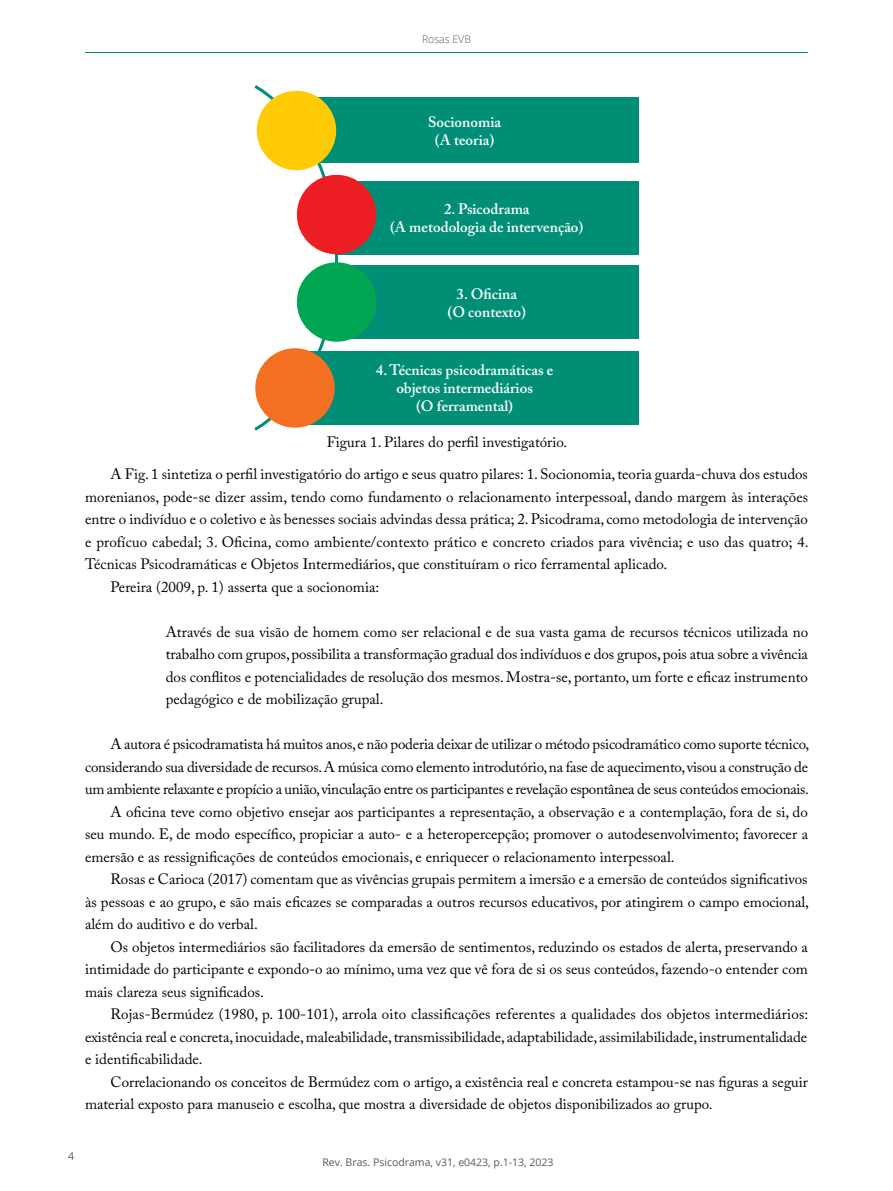
<style>
.page{position:relative;width:893px;height:1191px;background:#fff}
.page>*{position:absolute;margin:0;border:0;box-sizing:border-box;transform-origin:0 0}
.t1{font:15px/22.5px "Adobe Caslon Pro";color:#000}
.t2{font:600 15px/18px "Adobe Caslon Pro";color:#fff;text-align:center}
.t3{font:15px "Adobe Caslon Pro";letter-spacing:-.02em;color:#000}
.t4{font:10.5px "Open Sans";color:#58595b}
.t5{font:300 10.5px "Open Sans";color:#58595b}
.t6{font:300 10.5px "Open Sans";color:#000}
</style>
<div class="page">
<hr style="left:85px;top:52px;width:723px;height:1px;background:#008e77">
<svg style="left:254px;top:85px;width:85px;height:346px"></svg>
<div style="left:291px;top:97px;width:348px;height:66px;background:#008e77"></div>
<div style="left:291px;top:351px;width:348px;height:74px;background:#008e77"></div>
<div style="left:335px;top:265px;width:304px;height:74px;background:#008e77"></div>
<div style="left:335px;top:181px;width:304px;height:74px;background:#008e77"></div>
<div style="left:257px;top:91px;width:79px;height:79px;background:#ffcb05;border-radius:50%"></div>
<div style="left:297px;top:175px;width:79px;height:79px;background:#ed1d24;border-radius:50%"></div>
<div style="left:297px;top:262px;width:79px;height:80px;background:#00a651;border-radius:50%"></div>
<div style="left:255px;top:348px;width:80px;height:79px;background:#f36f21;border-radius:50%"></div>
<p class="t5" style="left:422px;top:32px;width:50px">Rosas EVB</p>
<p class="t2" style="left:428px;top:113px;width:75px">Socionomia (A teoria)</p>
<p class="t2" style="left:390px;top:200px;width:195px">2. Psicodrama<br>(A metodologia de intervenção)</p>
<p class="t2" style="left:447px;top:284px;width:80px">3. Oficina (O contexto)</p>
<p class="t2" style="left:376px;top:361px;width:179px">4. Técnicas psicodramáticas e objetos intermediários<br>(O ferramental)</p>
<p class="t1" style="left:111px;top:426px;width:699px;line-height:31.8px;text-indent:216px">Figura 1. Pilares do perfil investigatório.<br>A Fig. 1 sintetiza o perfil investigatório do artigo e seus quatro pilares: 1. Socionomia, teoria guarda-chuva dos estudos</p>
<p class="t1" style="left:85px;top:485px;width:725px">morenianos, pode-se dizer assim, tendo como fundamento o relacionamento interpessoal, dando margem às interações</p>
<p class="t1" style="left:85px;top:507px;width:724px">entre o indivíduo e o coletivo e às benesses sociais advindas dessa prática; 2. Psicodrama, como metodologia de intervenção</p>
<p class="t1" style="left:85px;top:530px;width:725px">e profícuo cabedal; 3. Oficina, como ambiente/contexto prático e concreto criados para vivência; e uso das quatro; 4.</p>
<p class="t1" style="left:85px;top:552px;width:584px">Técnicas Psicodramáticas e Objetos Intermediários, que constituíram o rico ferramental aplicado.</p>
<p class="t1" style="left:111px;top:575px;width:270px">Pereira (2009, p. 1) asserta que a socionomia:</p>
<p class="t1" style="left:166px;top:620px;width:644px;text-align:justify">Através de sua visão de homem como ser relacional e de sua vasta gama de recursos técnicos utilizada no trabalho com grupos, possibilita a transformação gradual dos indivíduos e dos grupos, pois atua sobre a vivência dos conflitos e potencialidades de resolução dos mesmos. Mostra-se, portanto, um forte e eficaz instrumento pedagógico e de mobilização grupal.</p>
<p class="t1" style="left:111px;top:732px;width:700px">A autora é psicodramatista há muitos anos, e não poderia deixar de utilizar o método psicodramático como suporte técnico,</p>
<p class="t1" style="left:85px;top:755px;width:725px">considerando sua diversidade de recursos. A música como elemento introdutório, na fase de aquecimento, visou a construção de</p>
<p class="t3" style="left:85px;top:780px;width:725px">um ambiente relaxante e propício a união, vinculação entre os participantes e revelação espontânea de seus conteúdos emocionais.</p>
<p class="t1" style="left:111px;top:800px;width:699px">A oficina teve como objetivo ensejar aos participantes a representação, a observação e a contemplação, fora de si, do</p>
<p class="t1" style="left:85px;top:822px;width:725px">seu mundo. E, de modo específico, propiciar a auto- e a heteropercepção; promover o autodesenvolvimento; favorecer a</p>
<p class="t1" style="left:85px;top:845px;width:591px">emersão e as ressignificações de conteúdos emocionais, e enriquecer o relacionamento interpessoal.</p>
<p class="t1" style="left:111px;top:867px;width:698px">Rosas e Carioca (2017) comentam que as vivências grupais permitem a imersão e a emersão de conteúdos significativos</p>
<p class="t1" style="left:85px;top:890px;width:725px">às pessoas e ao grupo, e são mais eficazes se comparadas a outros recursos educativos, por atingirem o campo emocional,</p>
<p class="t1" style="left:85px;top:912px;width:174px">além do auditivo e do verbal.</p>
<p class="t1" style="left:111px;top:935px;width:699px">Os objetos intermediários são facilitadores da emersão de sentimentos, reduzindo os estados de alerta, preservando a</p>
<p class="t1" style="left:85px;top:957px;width:724px">intimidade do participante e expondo-o ao mínimo, uma vez que vê fora de si os seus conteúdos, fazendo-o entender com</p>
<p class="t1" style="left:85px;top:980px;width:181px">mais clareza seus significados.</p>
<p class="t1" style="left:111px;top:1002px;width:699px">Rojas-Bermúdez (1980, p. 100-101), arrola oito classificações referentes a qualidades dos objetos intermediários:</p>
<p class="t1" style="left:85px;top:1025px;width:724px">existência real e concreta, inocuidade, maleabilidade, transmissibilidade, adaptabilidade, assimilabilidade, instrumentalidade</p>
<p class="t1" style="left:85px;top:1047px;width:119px">e identificabilidade.</p>
<p class="t1" style="left:111px;top:1070px;width:699px">Correlacionando os conceitos de Bermúdez com o artigo, a existência real e concreta estampou-se nas figuras a seguir</p>
<p class="t1" style="left:85px;top:1092px;width:629px">material exposto para manuseio e escolha, que mostra a diversidade de objetos disponibilizados ao grupo.</p>
<p class="t6" style="left:68px;top:1148px;width:7px">4</p>
<p class="t4" style="left:322px;top:1154px;width:233px">Rev. Bras. Psicodrama, v31, e0423, p.1-13, 2023</p>
</div>
